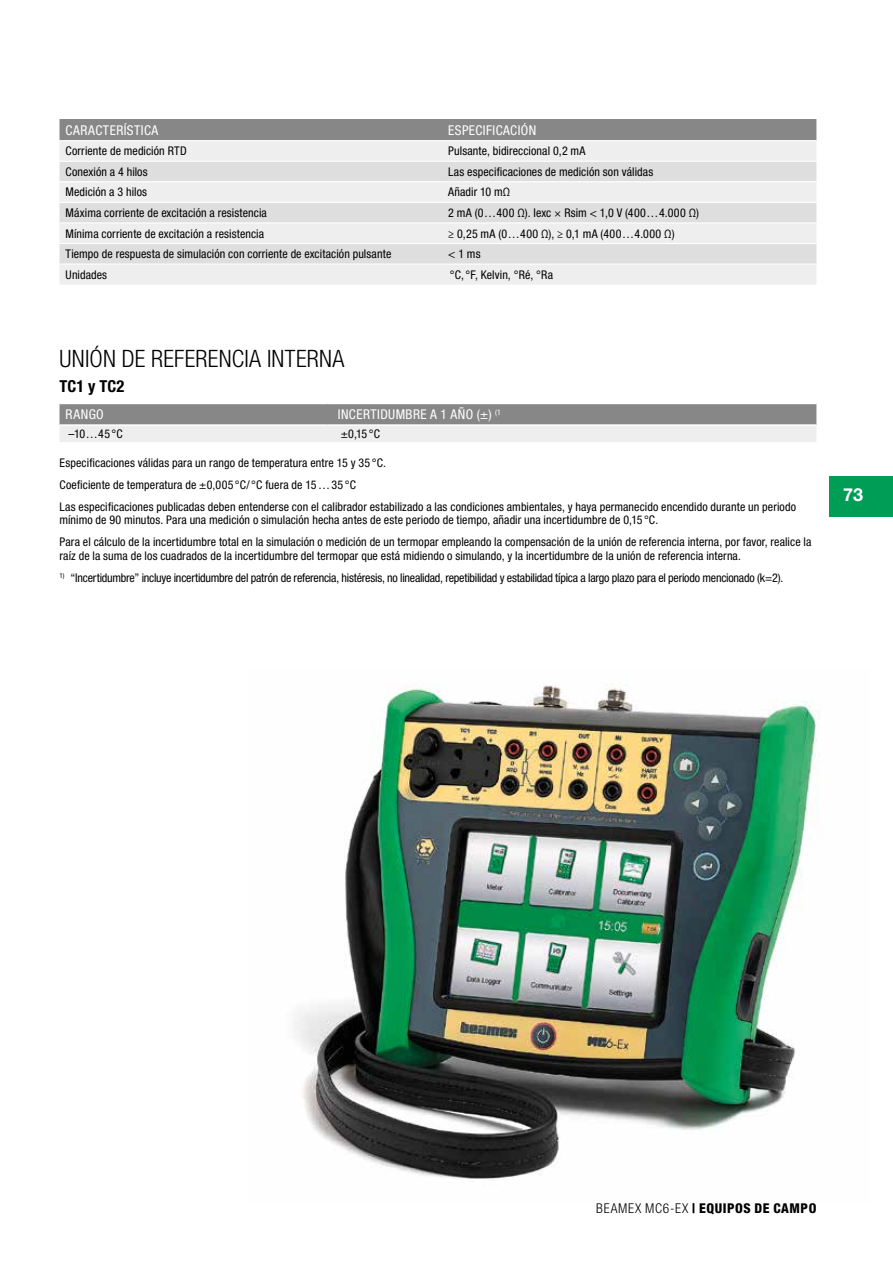
<style>
.page{position:relative;width:893px;height:1263px;background:#fff}
.page>*{position:absolute;margin:0;border:0;box-sizing:border-box;transform-origin:0 0}
.t1{font:300 condensed 24px "Helvetica Neue LT Std";letter-spacing:.01em;color:#000}
.t2{font:700 18px "Helvetica Neue LT Std";color:#fff}
.t3{font:700 condensed 16.5px "Helvetica Neue LT Std";letter-spacing:.005em;color:#000}
.t4{font:condensed 13.5px "Helvetica Neue LT Std";letter-spacing:.03em;color:#fff}
.t5{font:800 condensed 13.5px "Helvetica Neue LT Std";letter-spacing:.04em;color:#000}
.t6{font:condensed 12px/22px "Helvetica Neue LT Std";letter-spacing:.005em;color:#000}
.t7{font:condensed 12px "Helvetica Neue LT Std";letter-spacing:-.02em;color:#000}
.t8{font:condensed 12px "Helvetica Neue LT Std";letter-spacing:.03em;color:#000}
.s1{font-weight:300}
</style>
<div class="page">
<div style="left:60px;top:119px;width:756px;height:21px;background:#888787"></div>
<div style="left:60px;top:141px;width:756px;height:144px;background:#eee"></div>
<svg style="left:60px;top:162px;width:756px;height:101px;background:#e4e4e4"></svg>
<hr style="left:60px;top:181px;width:382px;height:1px;background:#fff">
<hr style="left:442px;top:181px;width:374px;height:1px;background:#fff">
<hr style="left:60px;top:222px;width:382px;height:1px;background:#fff">
<hr style="left:442px;top:222px;width:374px;height:1px;background:#fff">
<hr style="left:60px;top:263px;width:382px;height:2px;background:#fff">
<hr style="left:442px;top:263px;width:374px;height:2px;background:#fff">
<hr style="left:60px;top:161px;width:382px;height:1px;background:#fff">
<hr style="left:442px;top:161px;width:374px;height:1px;background:#fff">
<hr style="left:60px;top:202px;width:382px;height:1px;background:#fff">
<hr style="left:442px;top:202px;width:374px;height:1px;background:#fff">
<hr style="left:60px;top:243px;width:382px;height:1px;background:#fff">
<hr style="left:442px;top:243px;width:374px;height:1px;background:#fff">
<svg style="left:60px;top:403px;width:756px;height:39px;background:#b8b8b8"></svg>
<hr style="left:332px;top:424px;width:484px;height:2px;background:#fff">
<img style="left:294px;top:683px;width:525px;height:496px">
<div style="left:829px;top:476px;width:64px;height:40px;background:#009d57"></div>
<p class="t4" style="left:66px;top:122px;width:94px">CARACTERÍSTICA</p>
<p class="t4" style="left:448px;top:122px;width:89px">ESPECIFICACIÓN</p>
<p class="t6" style="left:66px;top:140px;width:123px">Corriente de medición RTD</p>
<p class="t6" style="left:448px;top:140px;width:139px">Pulsante, bidireccional 0,2 mA</p>
<p class="t6" style="left:66px;top:160px;width:84px">Conexión a 4 hilos</p>
<p class="t6" style="left:448px;top:160px;width:206px">Las especificaciones de medición son válidas</p>
<p class="t6" style="left:66px;top:181px;width:83px">Medición a 3 hilos</p>
<p class="t6" style="left:448px;top:181px;width:64px">Añadir 10 mΩ</p>
<p class="t6" style="left:66px;top:202px;width:203px">Máxima corriente de excitación a resistencia</p>
<p class="t8" style="left:448px;top:206px;width:252px">2 mA (0…400 Ω). Iexc × Rsim &lt; 1,0 V (400…4.000 Ω)</p>
<p class="t6" style="left:66px;top:222px;width:200px">Mínima corriente de excitación a resistencia</p>
<p class="t8" style="left:448px;top:226px;width:228px">≥ 0,25 mA (0…400 Ω), ≥ 0,1 mA (400…4.000 Ω)</p>
<p class="t6" style="left:66px;top:243px;width:327px">Tiempo de respuesta de simulación con corriente de excitación pulsante</p>
<p class="t6" style="left:448px;top:243px;width:34px">&lt; 1 ms</p>
<p class="t6" style="left:66px;top:263px;width:43px">Unidades</p>
<p class="t6" style="left:450px;top:263px;width:105px">°C, °F, Kelvin, °Ré, °Ra</p>
<h1 class="t1" style="left:60px;top:345px;width:287px">UNIÓN DE REFERENCIA INTERNA</h1>
<h3 class="t3" style="left:60px;top:377px;width:66px">TC1 y TC2</h3>
<p class="t4" style="left:66px;top:406px;width:40px">RANGO</p>
<p class="t4" style="left:338px;top:406px;width:165px">INCERTIDUMBRE A 1 AÑO (±) <sup>(1</sup></p>
<p class="t6" style="left:68px;top:423px;width:56px">–10…45°C</p>
<p class="t6" style="left:341px;top:423px;width:41px">±0,15 °C</p>
<p class="t6" style="left:60px;top:451px;width:738px">Especificaciones válidas para un rango de temperatura entre 15 y 35 °C.<br>Coeficiente de temperatura de ±0,005 °C/ °C fuera de 15…35 °C<br>Las especificaciones publicadas deben entenderse con el calibrador estabilizado a las condiciones ambientales, y haya permanecido encendido durante un periodo</p>
<p class="t6" style="left:60px;top:509px;width:753px">mínimo de 90 minutos. Para una medición o simulación hecha antes de este periodo de tiempo, añadir una incertidumbre de 0,15 °C.<br>Para el cálculo de la incertidumbre total en la simulación o medición de un termopar empleando la compensación de la unión de referencia interna, por favor, realice la</p>
<p class="t6" style="left:60px;top:544px;width:683px">raíz de la suma de los cuadrados de la incertidumbre del termopar que está midiendo o simulando, y la incertidumbre de la unión de referencia interna.</p>
<p class="t7" style="left:60px;top:570px;width:725px"><sup>1)</sup> “Incertidumbre” incluye incertidumbre del patrón de referencia, histéresis, no linealidad, repetibilidad y estabilidad típica a largo plazo para el periodo mencionado (k=2).</p>
<h2 class="t2" style="left:843px;top:484px;width:21px">73</h2>
<p class="t5" style="left:596px;top:1200px;width:222px"><span class="s1">BEAMEX MC6-EX</span> | EQUIPOS DE CAMPO</p>
</div>
